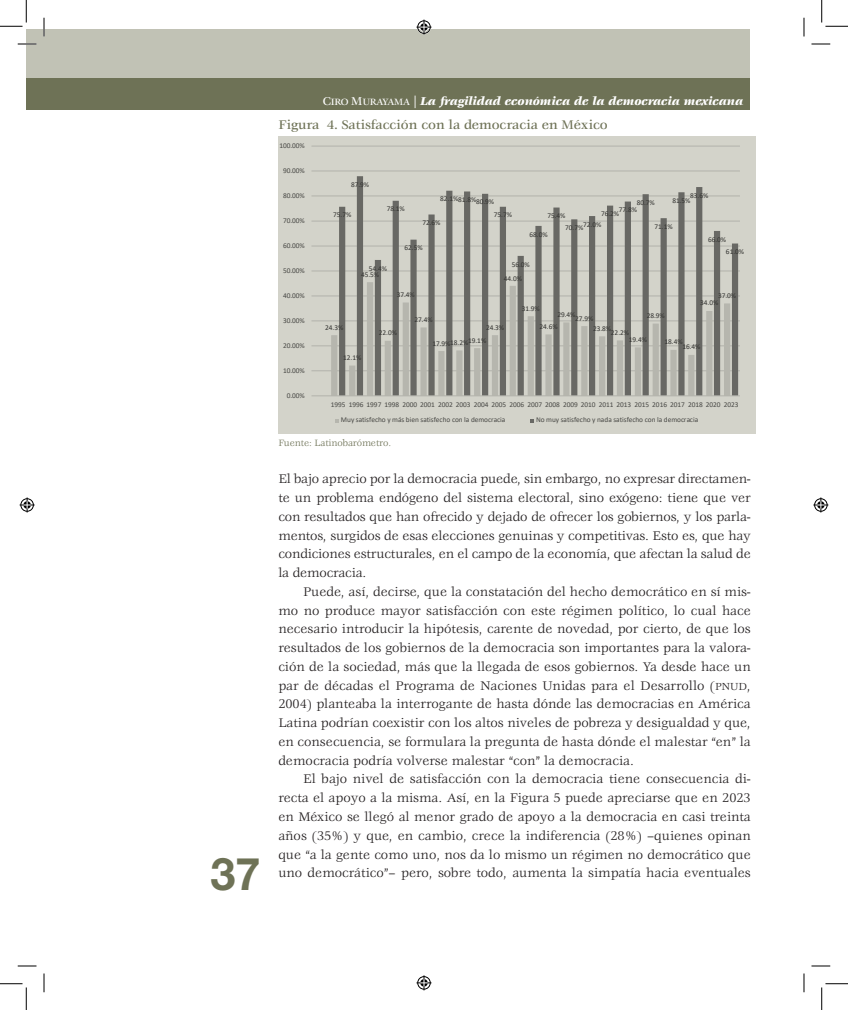
<style>
.page{position:relative;width:848px;height:1010px;background:#fff}
.page>*{position:absolute;margin:0;border:0;box-sizing:border-box;transform-origin:0 0}
.t1{font:700 45px "Helvetica Neue LT Std";color:#6e7256}
.TXT_02{font:13.75px/18.8px "Veljovic Std";color:#231f20;text-align:justify}
.TXT_01{font:13.75px/18.8px "Veljovic Std";letter-spacing:-.01em;color:#231f20;text-align:justify}
.SUBTITULOS{font:500 13.75px "Veljovic";letter-spacing:-.01em;color:#6e7256}
.t2{font:italic 900 12.5px "Veljovic Std";letter-spacing:-.01em;color:#fff}
.FUENTE{font:10px "Veljovic Std";letter-spacing:-.01em;color:#6e7256}
.t3{font:7.38px/15.1px "Calibri";letter-spacing:-.005em;color:#595959}
.t4{font:7.38px/10.2px "Calibri";letter-spacing:-.005em;color:#404040}
.s1{font-family:"Veljovic Medium SC800";font-weight:400;font-style:normal}
.s2{font-family:"Veljovic Medium SC800";font-weight:400;font-style:normal;font-size:10px}
.s3{font-family:"Veljovic";font-weight:500;font-style:normal}
.s4{font-size:11.25px}
</style>
<div class="page">
<div style="left:26px;top:29px;width:723px;height:56px;background:#c1c2b5"></div>
<div style="left:26px;top:78px;width:723px;height:32px;background:#6e7256"></div>
<svg style="left:278px;top:136px;width:477px;height:298px;fill:#d3d3ca"></svg>
<svg style="left:18px;top:43px;width:18px;height:2px"></svg>
<svg style="left:811px;top:43px;width:18px;height:2px"></svg>
<svg style="left:18px;top:965px;width:18px;height:1px"></svg>
<svg style="left:811px;top:965px;width:18px;height:1px"></svg>
<svg style="left:43px;top:18px;width:2px;height:18px"></svg>
<svg style="left:43px;top:973px;width:2px;height:18px"></svg>
<svg style="left:803px;top:18px;width:1px;height:18px"></svg>
<svg style="left:803px;top:973px;width:1px;height:18px"></svg>
<svg style="left:0;top:0;width:27px;height:27px"></svg>
<svg style="left:0;top:983px;width:27px;height:26px"></svg>
<svg style="left:821px;top:0;width:26px;height:27px"></svg>
<svg style="left:821px;top:983px;width:26px;height:26px"></svg>
<svg style="left:416px;top:20px;width:15px;height:15px"></svg>
<svg style="left:416px;top:975px;width:15px;height:15px"></svg>
<svg style="left:20px;top:497px;width:15px;height:15px"></svg>
<svg style="left:813px;top:497px;width:15px;height:15px"></svg>
<h1 class="t1" style="left:210px;top:845px;width:52px">37</h1>
<p class="t2" style="left:323px;top:94px;width:422px"><span class="s1">C</span><span class="s2">IRO</span> <span class="s1">M</span><span class="s2">URAYAMA</span> <span class="s3">|</span> La fragilidad económica de la democracia mexicana</p>
<p class="SUBTITULOS" style="left:278px;top:117px;width:331px">Figura 4. Satisfacción con la democracia en México</p>
<p class="t3" style="left:279px;top:138px;width:27px">100.00%</p>
<p class="t3" style="left:283px;top:163px;width:23px">90.00%</p>
<p class="t4" style="left:351px;top:179px;width:20px">87.9%</p>
<p class="t3" style="left:283px;top:188px;width:23px">80.00%</p>
<p class="t3" style="left:283px;top:212px;width:23px">70.00%</p>
<p class="t3" style="left:283px;top:237px;width:23px">60.00%</p>
<p class="t4" style="left:333px;top:210px;width:20px">75.7%</p>
<p class="t4" style="left:386px;top:204px;width:20px">78.1%</p>
<p class="t4" style="left:493px;top:192px;width:20px;line-height:15.2px;text-indent:-54px">82.1%81.8%80.9%<br>75.7%</p>
<p class="t4" style="left:422px;top:217px;width:20px">72.6%</p>
<p class="t4" style="left:404px;top:242px;width:20px">62.5%</p>
<p class="t4" style="left:636px;top:197px;width:20px">80.7%</p>
<p class="t4" style="left:690px;top:190px;width:20px">83.6%</p>
<p class="t4" style="left:672px;top:195px;width:20px">81.5%</p>
<p class="t4" style="left:618px;top:204px;width:20px">77.8%</p>
<p class="t4" style="left:565px;top:210px;width:37px;text-indent:-18px">75.4%<br>70.7%72.0%</p>
<p class="t4" style="left:600px;top:208px;width:20px">76.2%</p>
<p class="t4" style="left:529px;top:229px;width:20px">68.0%</p>
<p class="t4" style="left:654px;top:221px;width:20px">71.1%</p>
<p class="t4" style="left:725px;top:233px;width:20px;line-height:12.4px;text-indent:-18px">66.0%<br>61.0%</p>
<p class="t3" style="left:283px;top:262px;width:23px">50.00%</p>
<p class="t4" style="left:369px;top:263px;width:20px">54.4%</p>
<p class="t4" style="left:361px;top:269px;width:20px">45.5%</p>
<p class="t4" style="left:511px;top:259px;width:20px">56.0%</p>
<p class="t4" style="left:503px;top:273px;width:20px">44.0%</p>
<p class="t3" style="left:283px;top:287px;width:23px">40.00%</p>
<p class="t4" style="left:396px;top:289px;width:20px">37.4%</p>
<p class="t4" style="left:717px;top:290px;width:20px">37.0%</p>
<p class="t3" style="left:283px;top:312px;width:23px">30.00%</p>
<p class="t3" style="left:283px;top:337px;width:23px">20.00%</p>
<p class="t4" style="left:325px;top:322px;width:20px">24.3%</p>
<p class="t4" style="left:379px;top:327px;width:20px">22.0%</p>
<p class="t4" style="left:414px;top:314px;width:20px">27.4%</p>
<p class="t4" style="left:486px;top:322px;width:20px">24.3%</p>
<p class="t4" style="left:432px;top:337px;width:55px">17.9%18.2%19.1%</p>
<p class="t4" style="left:700px;top:297px;width:20px">34.0%</p>
<p class="t4" style="left:521px;top:303px;width:20px">31.9%</p>
<p class="t4" style="left:557px;top:309px;width:20px">29.4%</p>
<p class="t4" style="left:646px;top:310px;width:20px">28.9%</p>
<p class="t4" style="left:593px;top:313px;width:20px;text-indent:-18px">27.9%<br>23.8%</p>
<p class="t4" style="left:539px;top:321px;width:20px">24.6%</p>
<p class="t4" style="left:628px;top:328px;width:20px;line-height:7px;text-indent:-18px">22.2%<br>19.4%</p>
<p class="t4" style="left:664px;top:336px;width:20px">18.4%</p>
<p class="t4" style="left:682px;top:341px;width:20px">16.4%</p>
<p class="t4" style="left:343px;top:352px;width:20px">12.1%</p>
<p class="t3" style="left:283px;top:362px;width:23px">10.00%</p>
<p class="t3" style="left:286px;top:387px;width:20px">0.00%</p>
<p class="t3" style="left:341px;top:397px;width:399px;text-indent:-10px">1995 1996 1997 1998 2000 2001 2002 2003 2004 2005 2006 2007 2008 2009 2010 2011 2013 2015 2016 2017 2018 2020 2023<br>Muy satisfecho y más bien satisfecho con la democracia</p>
<p class="t3" style="left:536px;top:412px;width:164px">No muy satisfecho y nada satisfecho con la democracia</p>
<p class="FUENTE" style="left:278px;top:437px;width:114px">Fuente: Latinobarómetro.</p>
<p class="TXT_01" style="left:278px;top:470px;width:474px">El bajo aprecio por la democracia puede, sin embargo, no expresar directamen&shy;te un problema endógeno del sistema electoral, sino exógeno: tiene que ver con resultados que han ofrecido y dejado de ofrecer los gobiernos, y los parla&shy;mentos, surgidos de esas elecciones genuinas y competitivas. Esto es, que hay condiciones estructurales, en el campo de la economía, que afectan la salud de la democracia.</p>
<p class="TXT_02" style="left:278px;top:582px;width:474px;text-indent:25px">Puede, así, decirse, que la constatación del hecho democrático en sí mis&shy;mo no produce mayor satisfacción con este régimen político, lo cual hace necesario introducir la hipótesis, carente de novedad, por cierto, de que los resultados de los gobiernos de la democracia son importantes para la valora&shy;ción de la sociedad, más que la llegada de esos gobiernos. Ya desde hace un par de décadas el Programa de Naciones Unidas para el Desarrollo (<span class="s4">PNUD</span>, 2004) planteaba la interrogante de hasta dónde las democracias en América Latina podrían coexistir con los altos niveles de pobreza y desigualdad y que, en consecuencia, se formulara la pregunta de hasta dónde el malestar “en” la democracia podría volverse malestar “con” la democracia.</p>
<p class="TXT_02" style="left:278px;top:770px;width:474px;text-indent:25px">El bajo nivel de satisfacción con la democracia tiene consecuencia di&shy;recta el apoyo a la misma. Así, en la Figura 5 puede apreciarse que en 2023 en México se llegó al menor grado de apoyo a la democracia en casi treinta años (35%) y que, en cambio, crece la indiferencia (28%) –quienes opinan que “a la gente como uno, nos da lo mismo un régimen no democrático que uno democrático”– pero, sobre todo, aumenta la simpatía hacia eventuales</p>
</div>
